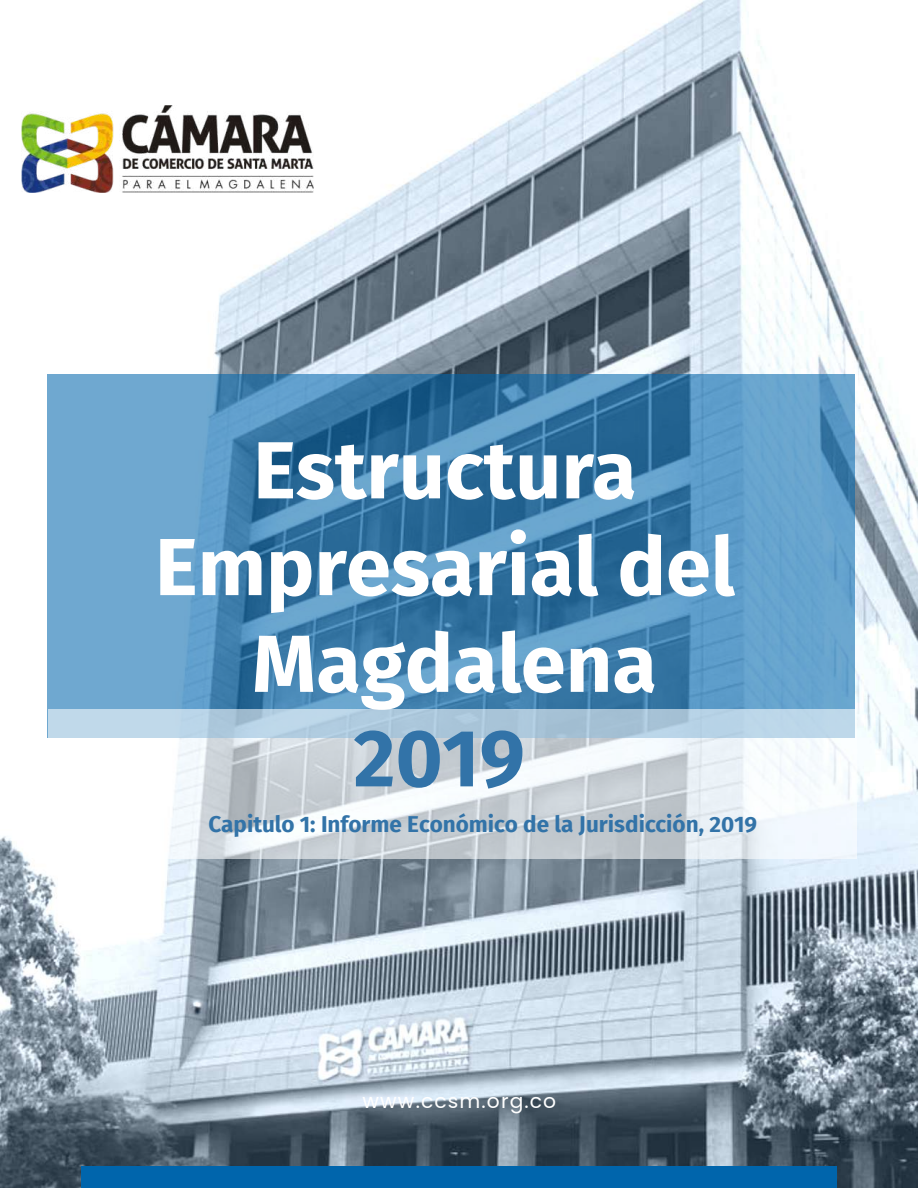
<style>
.page{position:relative;width:918px;height:1188px;background:#fff}
.page>*{position:absolute;margin:0;border:0;box-sizing:border-box;transform-origin:0 0}
.t1{font:700 81px/96.8px "Fira Sans";color:#fff;text-align:center}
.t2{font:700 81px "Fira Sans";color:#3273a8}
.t3{font:700 22.5px "Fira Sans";color:#3273a8}
.t4{font:20.25px "Poppins";letter-spacing:.055em;color:#fff}
</style>
<div class="page">
<img style="left:0;top:0;width:918px;height:1188px">
<div style="left:9px;top:44px;width:232px;height:156px;background:#fff"></div>
<div style="left:239px;top:44px;width:7px;height:156px;background:#fff"></div>
<svg style="left:245px;top:44px;width:78px;height:156px"></svg>
<svg style="left:47px;top:375px;width:808px;height:363px"></svg>
<div style="left:81px;top:1167px;width:756px;height:21px;background:#0065ac"></div>
<svg style="left:48px;top:709px;width:808px;height:149px"></svg>
<img style="left:22px;top:106px;width:291px;height:86px">
<h1 class="t1" style="left:155px;top:420px;width:581px">Estructura<br>Empresarial del<br>Magdalena</h1>
<h1 class="t2" style="left:354px;top:706px;width:173px">2019</h1>
<p class="t3" style="left:208px;top:810px;width:550px">Capitulo 1: Informe Económico de la Jurisdicción, 2019</p>
<p class="t4" style="left:363px;top:1089px;width:195px">www.ccsm.org.co</p>
</div>
